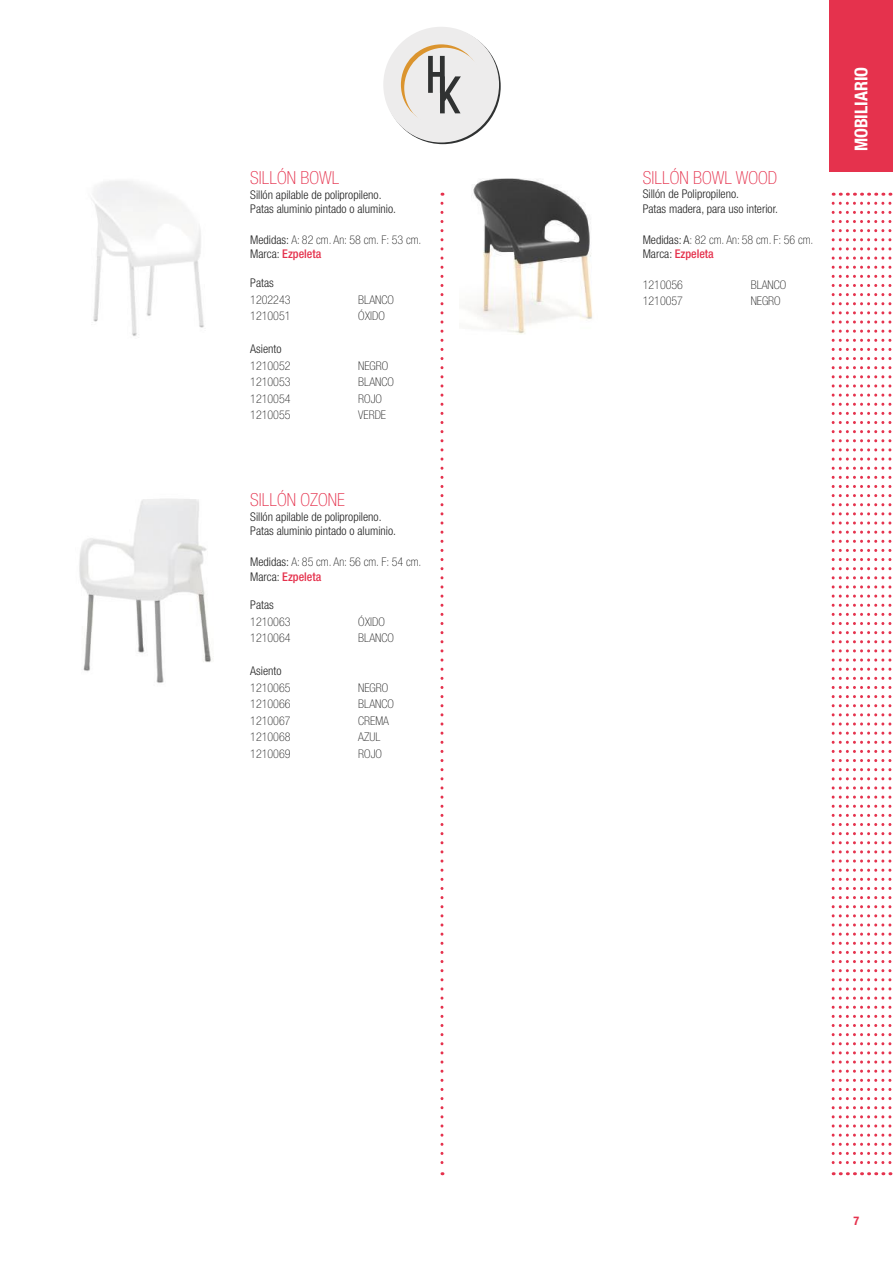
<style>
.page{position:relative;width:893px;height:1263px;background:#fff}
.page>*{position:absolute;margin:0;border:0;box-sizing:border-box;transform-origin:0 0}
.t1{font:100 condensed 18px "Helvetica Neue LT Std";color:#e5324d}
.t2{font:700 condensed 17.7px "Helvetica Neue LT Std";color:#fff}
.t3{font:100 condensed 12px/14.4px "Helvetica Neue LT Std";color:#222}
.t4{font:300 condensed 12px/14.4px "Helvetica Neue LT Std";color:#222}
.t5{font:700 condensed 12px "Helvetica Neue LT Std";color:#e5324d}
.s1{font-weight:300}
.s2{font-weight:500;color:#e5324d}
</style>
<div class="page">
<div style="left:830px;top:0;width:63px;height:171px;background:#e5324d"></div>
<svg style="left:440px;top:203px;width:3px;height:972px"></svg>
<svg style="left:832px;top:203px;width:59px;height:972px"></svg>
<svg style="left:385px;top:28px;width:116px;height:116px"></svg>
<div style="left:383px;top:27px;width:116px;height:115px;background:#edecec;border-radius:50%"></div>
<svg style="left:401px;top:44px;width:80px;height:81px"></svg>
<div style="left:404px;top:48px;width:81px;height:80px;background:#edecec;border-radius:50%"></div>
<svg style="left:428px;top:56px;width:33px;height:57px"></svg>
<img style="left:93px;top:181px;width:111px;height:155px">
<img style="left:468px;top:178px;width:125px;height:156px">
<img style="left:79px;top:499px;width:132px;height:184px">
<h1 class="t1" style="left:250px;top:168px;width:91px">SILLÓN BOWL</h1>
<p class="t4" style="left:250px;top:187px;width:147px">Sillón apilable de polipropileno.<br>Patas aluminio pintado o aluminio.</p>
<p class="t3" style="left:250px;top:232px;width:173px"><span class="s1">Medidas:</span> A: 82 cm. An: 58 cm. F: 53 cm.<br><span class="s1">Marca:</span> <span class="s2">Ezpeleta</span></p>
<p class="t4" style="left:250px;top:276px;width:25px">Patas</p>
<p class="t3" style="left:250px;top:292px;width:42px">1202243</p>
<p class="t3" style="left:358px;top:292px;width:37px">BLANCO</p>
<p class="t3" style="left:250px;top:309px;width:42px">1210051</p>
<p class="t3" style="left:358px;top:309px;width:28px">ÓXIDO</p>
<p class="t4" style="left:250px;top:342px;width:33px">Asiento</p>
<p class="t3" style="left:250px;top:358px;width:42px">1210052</p>
<p class="t3" style="left:358px;top:358px;width:32px">NEGRO</p>
<p class="t3" style="left:250px;top:375px;width:42px">1210053</p>
<p class="t3" style="left:358px;top:375px;width:37px">BLANCO</p>
<p class="t3" style="left:250px;top:391px;width:42px">1210054</p>
<p class="t3" style="left:358px;top:391px;width:25px">ROJO</p>
<p class="t3" style="left:250px;top:408px;width:42px">1210055</p>
<p class="t3" style="left:358px;top:408px;width:29px">VERDE</p>
<h1 class="t1" style="left:250px;top:490px;width:96px">SILLÓN OZONE</h1>
<p class="t4" style="left:250px;top:509px;width:147px">Sillón apilable de polipropileno.<br>Patas aluminio pintado o aluminio.</p>
<p class="t3" style="left:250px;top:555px;width:173px"><span class="s1">Medidas:</span> A: 85 cm. An: 56 cm. F: 54 cm.<br><span class="s1">Marca:</span> <span class="s2">Ezpeleta</span></p>
<p class="t4" style="left:250px;top:598px;width:25px">Patas</p>
<p class="t3" style="left:250px;top:614px;width:42px">1210063</p>
<p class="t3" style="left:358px;top:614px;width:28px">ÓXIDO</p>
<p class="t3" style="left:250px;top:631px;width:42px">1210064</p>
<p class="t3" style="left:358px;top:631px;width:37px">BLANCO</p>
<p class="t4" style="left:250px;top:664px;width:33px">Asiento</p>
<p class="t3" style="left:250px;top:680px;width:42px">1210065</p>
<p class="t3" style="left:358px;top:680px;width:32px">NEGRO</p>
<p class="t3" style="left:250px;top:697px;width:42px">1210066</p>
<p class="t3" style="left:358px;top:697px;width:37px">BLANCO</p>
<p class="t3" style="left:250px;top:713px;width:42px">1210067</p>
<p class="t3" style="left:358px;top:713px;width:32px">CREMA</p>
<p class="t3" style="left:250px;top:730px;width:42px">1210068</p>
<p class="t3" style="left:358px;top:730px;width:24px">AZUL</p>
<p class="t3" style="left:250px;top:746px;width:42px">1210069</p>
<p class="t3" style="left:358px;top:746px;width:25px">ROJO</p>
<h1 class="t1" style="left:643px;top:167px;width:136px">SILLÓN BOWL WOOD</h1>
<p class="t4" style="left:643px;top:187px;width:137px">Sillón de Polipropileno.<br>Patas madera, para uso interior.</p>
<p class="t3" style="left:643px;top:232px;width:172px"><span class="s1">Medidas: A</span>: 82 cm. An: 58 cm. F: 56 cm.<br><span class="s1">Marca:</span> <span class="s2">Ezpeleta</span></p>
<p class="t3" style="left:643px;top:277px;width:42px">1210056</p>
<p class="t3" style="left:751px;top:277px;width:37px">BLANCO</p>
<p class="t3" style="left:643px;top:294px;width:42px">1210057</p>
<p class="t3" style="left:751px;top:294px;width:32px">NEGRO</p>
<h2 class="t2" style="left:850px;top:151px;width:86px;rotate:-90deg">MOBILIARIO</h2>
<p class="t5" style="left:853px;top:1213px;width:7px">7</p>
</div>
